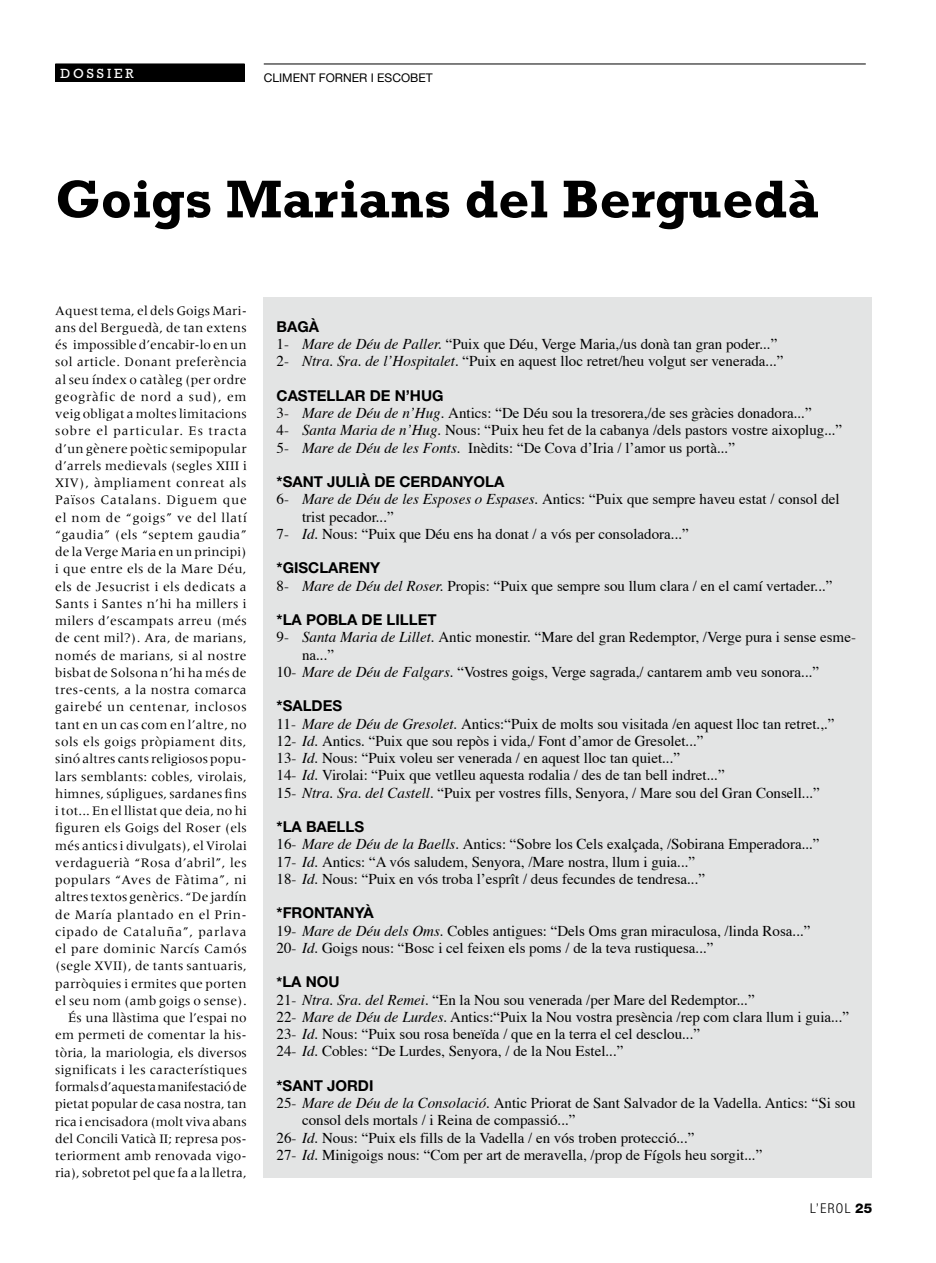
<style>
.page{position:relative;width:936px;height:1263px;background:#fff}
.page>*{position:absolute;margin:0;border:0;box-sizing:border-box;transform-origin:0 0}
.t1{font:700 54px "Rockwell Std";color:#000}
.t2{font:15px/17.2px "Times";color:#000}
.t3{font:700 15px "Helvetica Neue LT Std";color:#000}
.t4{font:13.5px/17.2px "Meridien";letter-spacing:.02em;color:#000;text-align:right}
.t5{font:300 condensed 13.5px "Helvetica Neue LT Std";color:#000}
.t6{font:13.5px "Rockwell Std";letter-spacing:.21em;color:#fff}
.t7{font:12px "Helvetica Neue LT Std";color:#000}
.s1{font-style:italic}
.s2{font-size:14.25px}
.s3{font-weight:800;font-stretch:normal}
</style>
<div class="page">
<div style="left:55px;top:64px;width:189px;height:18px;background:#000"></div>
<hr style="left:55px;top:64px;width:190px;height:1px;background:#000">
<hr style="left:264px;top:64px;width:601px;height:1px;background:#000">
<div style="left:264px;top:298px;width:608px;height:880px;background:#e3e4e4"></div>
<p class="t6" style="left:61px;top:65px;width:74px">DOSSIER</p>
<p class="t7" style="left:264px;top:70px;width:122px">CLIM ENT FORNER I ESC</p>
<p class="t7" style="left:401px;top:70px;width:30px">OBET</p>
<h1 class="t1" style="left:55px;top:167px;width:764px">Goigs Marians del Berguedà</h1>
<p class="t4" style="left:55px;top:302px;width:193px">Aquest tema, el dels Goigs Mari&shy;ans del Berguedà, de tan extens és impossible d’encabir-lo en un sol article. Donant preferència al seu índex o catàleg (per ordre geogràfic de nord a sud), em veig obligat a moltes limitacions sobre el particular. Es tracta d’un gènere poètic semipopular d’arrels medievals (segles XIII i<br>XIV), àmpliament conreat als<br>Països Catalans. Diguem que el nom de “goigs” ve del llatí “gaudia” (els “septem gaudia” de la Verge Maria en un principi) i que entre els de la Mare Déu, els de Jesucrist i els dedicats a<br>Sants i Santes n’hi ha millers i milers d’escampats arreu (més de cent mil?). Ara, de marians, només de marians, si al nostre bisbat de Solsona n’hi ha més de tres-cents, a la nostra comarca gairebé un centenar, inclosos tant en un cas com en l’altre, no sols els goigs pròpiament dits, sinó altres cants religiosos popu&shy;lars semblants: cobles, virolais, himnes, súpligues, sardanes fins i tot... En el llistat que deia, no hi figuren els Goigs del Roser (els més antics i divulgats), el Virolai verdaguerià “Rosa d’abril”, les populars “Aves de Fàtima”, ni altres textos genèrics. “De jardín de María plantado en el Prin&shy;cipado de Cataluña”, parlava el pare dominic Narcís Camós (segle XVII), de tants santuaris, parròquies i ermites que porten el seu nom (amb goigs o sense).<br>És una llàstima que l’espai no em permeti de comentar la his&shy;tòria, la mariologia, els diversos significats i les característiques formals d’aquesta manifestació de pietat popular de casa nostra, tan rica i encisadora (molt viva abans del Concili Vaticà II; represa pos&shy;teriorment amb renovada vigo&shy;ria), sobretot pel que fa a la lletra,</p>
<p class="t3" style="left:276px;top:317px;width:44px">BAGÀ</p>
<p class="t2" style="left:276px;top:334px;width:508px">1- <span class="s1">Mare de Déu de Paller.</span> “Puix que Déu, Verge Maria,/us donà tan gran poder...”<br>2- <span class="s1">Ntra. Sra. de l’Hospitalet.</span> “Puix en aquest lloc retret/heu volgut ser venerada...”</p>
<p class="t3" style="left:276px;top:386px;width:156px">CASTELLAR DE N’HUG</p>
<p class="t2" style="left:276px;top:403px;width:567px">3- <span class="s1">Mare de Déu de n’Hug.</span> Antics: “De Déu sou la tresorera,/de ses gràcies donadora...”<br>4- <span class="s1">Santa Maria de n’Hug.</span> Nous: “Puix heu fet de la cabanya /dels pastors vostre aixoplug...”<br>5- <span class="s1">Mare de Déu de les Fonts.</span> Inèdits: “De Cova d’Iria / l’amor us portà...”</p>
<p class="t3" style="left:276px;top:472px;width:229px">*SANT JULIÀ DE CERDANYOLA</p>
<p class="t2" style="left:276px;top:489px;width:564px">6- <span class="s1">Mare de Déu de les Esposes o Espases.</span> Antics: “Puix que sempre haveu estat / consol del</p>
<p class="t2" style="left:302px;top:507px;width:93px">trist pecador...”</p>
<p class="t2" style="left:276px;top:524px;width:414px">7- <span class="s1">Id.</span> Nous: “Puix que Déu ens ha donat / a vós per consoladora...”</p>
<p class="t3" style="left:276px;top:559px;width:105px">*GISCLARENY</p>
<p class="t2" style="left:276px;top:576px;width:557px">8- <span class="s1">Mare de Déu del Roser.</span> Propis: “Puix que sempre sou llum clara / en el camí vertader...”</p>
<p class="t3" style="left:276px;top:610px;width:162px">*LA POBLA DE LILLET</p>
<p class="t2" style="left:276px;top:627px;width:581px">9- <span class="s1">Santa Maria de Lillet.</span> Antic monestir. “Mare del gran Redemptor, /Verge pura i sense esme-</p>
<p class="t2" style="left:302px;top:645px;width:34px">na...”</p>
<p class="t2" style="left:276px;top:662px;width:544px">10- <span class="s1">Mare de Déu de Falgars.</span> “Vostres goigs, Verge sagrada,/ cantarem amb veu sonora...”</p>
<p class="t3" style="left:276px;top:697px;width:67px">*SALDES</p>
<p class="t2" style="left:276px;top:714px;width:559px">11- <span class="s1">Mare de Déu de Gresolet.</span> Antics:“Puix de molts sou visitada /en aquest lloc tan retret.,.” 12- <span class="s1">Id.</span> Antics. “Puix que sou repòs i vida,/ Font d’amor de Gresolet...”<br>13- <span class="s1">Id.</span> Nous: “Puix voleu ser venerada / en aquest lloc tan quiet...”<br>14- <span class="s1">Id.</span> Virolai: “Puix que vetlleu aquesta rodalia / des de tan bell indret...”<br>15- <span class="s1">Ntra. Sra. del Castell.</span> “Puix per vostres fills, Senyora, / Mare sou del Gran Consell...”</p>
<p class="t3" style="left:276px;top:817px;width:89px">*LA BAELLS</p>
<p class="t2" style="left:276px;top:834px;width:544px">16- <span class="s1">Mare de Déu de la Baells.</span> Antics: “Sobre los Cels exalçada, /Sobirana Emperadora...”<br>17- <span class="s1">Id.</span> Antics: “A vós saludem, Senyora, /Mare nostra, llum i guia...”<br>18- <span class="s1">Id.</span> Nous: “Puix en vós troba l’esprît / deus fecundes de tendresa...”</p>
<p class="t3" style="left:276px;top:904px;width:99px">*FRONTANYÀ</p>
<p class="t2" style="left:276px;top:921px;width:535px">19- <span class="s1">Mare de Déu dels Oms.</span> Cobles antigues: “Dels Oms gran miraculosa, /linda Rosa...”<br>20- <span class="s1">Id.</span> Goigs nous: “Bosc i cel feixen els poms / de la teva rustiquesa...”</p>
<p class="t3" style="left:276px;top:973px;width:63px"><span class="s2">*</span>LA NOU</p>
<p class="t2" style="left:276px;top:990px;width:574px">21- <span class="s1">Ntra. Sra. del Remei.</span> “En la Nou sou venerada /per Mare del Redemptor...”<br>22- <span class="s1">Mare de Déu de Lurdes.</span> Antics:“Puix la Nou vostra presència /rep com clara llum i guia...” 23- <span class="s1">Id.</span> Nous: “Puix sou rosa beneïda / que en la terra el cel desclou...”<br>24- <span class="s1">Id.</span> Cobles: “De Lurdes, Senyora, / de la Nou Estel...”</p>
<p class="t3" style="left:276px;top:1076px;width:98px">*SANT JORDI</p>
<p class="t2" style="left:276px;top:1093px;width:580px">25- <span class="s1">Mare de Déu de la Consolació.</span> Antic Priorat de Sant Salvador de la Vadella. Antics: “Si sou</p>
<p class="t2" style="left:302px;top:1110px;width:275px">consol dels mortals / i Reina de compassió...”</p>
<p class="t2" style="left:276px;top:1128px;width:419px">26- <span class="s1">Id.</span> Nous: “Puix els fills de la Vadella / en vós troben protecció...”</p>
<p class="t2" style="left:276px;top:1145px;width:487px">27- <span class="s1">Id.</span> Minigoigs nous: “Com per art de meravella, /prop de Fígols heu sorgit...”</p>
<p class="t5" style="left:810px;top:1200px;width:63px">L’EROL <span class="s3">25</span></p>
</div>
